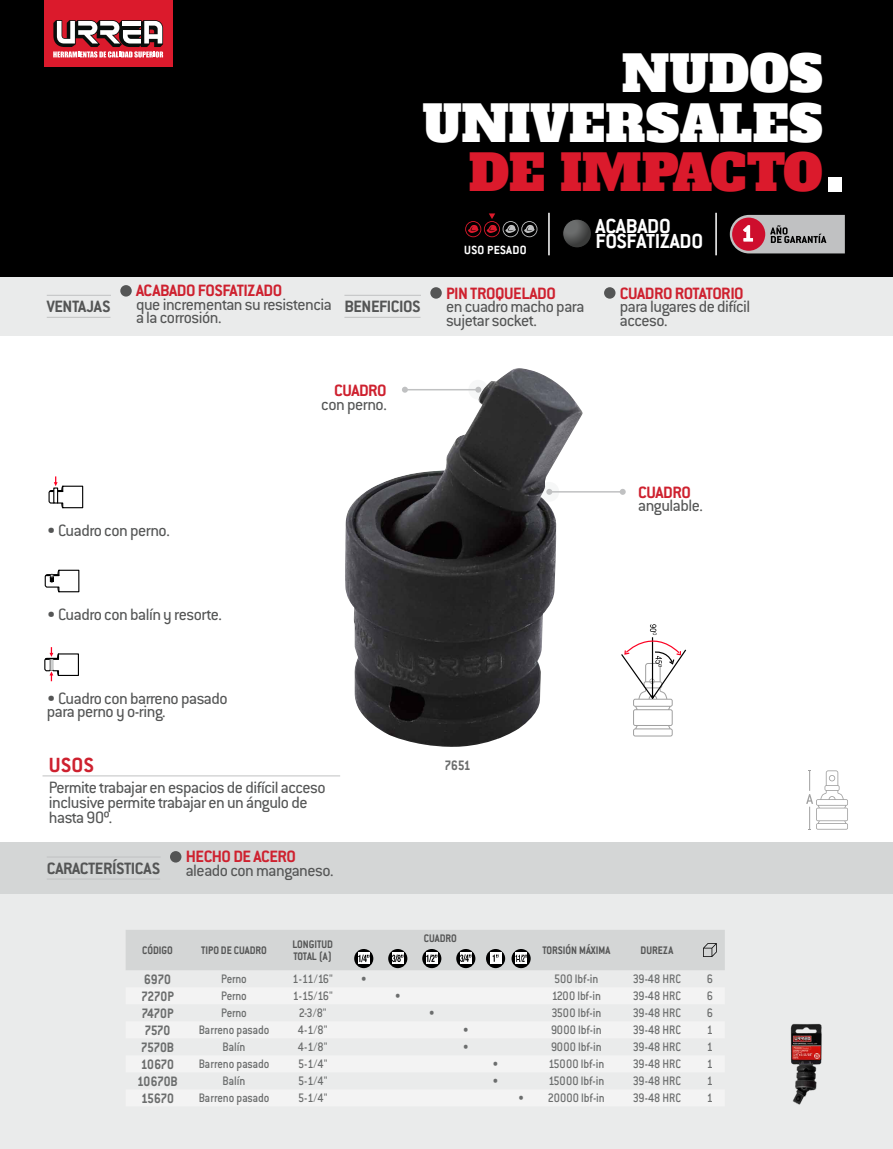
<style>
.page{position:relative;width:893px;height:1149px;background:#fff}
.page>*{position:absolute;margin:0;border:0;box-sizing:border-box;transform-origin:0 0}
.t1{font:49.5px "Alfa Slab One";color:#fff}
.t2{font:49.5px "Alfa Slab One";letter-spacing:-.01em;color:#db1a2c}
.t3{font:700 22.5px "Conduit ITC Std";color:#ce212f}
.t4{font:700 22.35px "Conduit ITC";letter-spacing:-.01em;color:#fff}
.t5{font:18px/13.5px "Conduit ITC Std";letter-spacing:-.025em;color:#545555}
.t6{font:700 18px "Conduit ITC Std";letter-spacing:-.025em;color:#ce212f}
.t7{font:700 18px "Conduit ITC Std";letter-spacing:-.025em;color:#545555}
.t8{font:700 15px "Conduit ITC Std";letter-spacing:-.015em;color:#6b6d6d;scale:.9 1}
.t9{font:500 13.5px "Conduit ITC Std";letter-spacing:-.01em;color:#6b6d6d;scale:.9 1}
.t10{font:700 13.05px "Conduit ITC";letter-spacing:.02em;color:#fff}
.t11{font:700 12px/12px "Conduit ITC Std";color:#545555;scale:.9 1}
.s1{font-size:87px;color:#fff}
</style>
<div class="page">
<div style="left:0;top:872px;width:893px;height:276px;background:#eaebeb"></div>
<div style="left:0;top:276px;width:893px;height:60px;background:#eaebeb"></div>
<div style="left:0;top:0;width:893px;height:276px;background:#000"></div>
<div style="left:44px;top:0;width:128px;height:67px;background:#db1a2c"></div>
<svg style="left:53px;top:20px;width:110px;height:38px"></svg>
<div style="left:0;top:842px;width:893px;height:51px;background:#d4d6d6"></div>
<hr style="left:47px;top:856px;width:114px;height:1px;background:#c0c1c2">
<hr style="left:47px;top:878px;width:113px;height:1px;background:#c0c1c2">
<div style="left:170px;top:850px;width:11px;height:12px;background:#545555;border-radius:50%"></div>
<hr style="left:549px;top:491px;width:74px;height:1px;background:#c0c1c2">
<svg style="left:620px;top:489px;width:6px;height:5px"></svg>
<svg style="left:126px;top:930px;width:599px;height:39px;background:#cbcdcd"></svg>
<hr style="left:43px;top:775px;width:297px;height:1px;background:#c0c1c2">
<img style="left:345px;top:368px;width:238px;height:379px">
<hr style="left:548px;top:213px;width:2px;height:42px;background:#fff">
<hr style="left:715px;top:213px;width:2px;height:42px;background:#fff">
<svg style="left:465px;top:213px;width:72px;height:24px"></svg>
<svg style="left:563px;top:219px;width:28px;height:29px"></svg>
<svg style="left:730px;top:215px;width:114px;height:38px;background:#b08f95"></svg>
<img style="left:790px;top:1023px;width:32px;height:82px">
<hr style="left:47px;top:295px;width:64px;height:1px;background:#c0c1c2">
<hr style="left:47px;top:317px;width:63px;height:1px;background:#c0c1c2">
<hr style="left:344px;top:295px;width:77px;height:1px;background:#c0c1c2">
<hr style="left:344px;top:317px;width:76px;height:1px;background:#c0c1c2">
<div style="left:430px;top:287px;width:12px;height:11px;background:#545555;border-radius:50%"></div>
<div style="left:604px;top:287px;width:11px;height:11px;background:#545555;border-radius:50%"></div>
<div style="left:120px;top:285px;width:12px;height:11px;background:#545555;border-radius:50%"></div>
<svg style="left:806px;top:770px;width:42px;height:60px"></svg>
<svg style="left:44px;top:569px;width:36px;height:23px"></svg>
<svg style="left:44px;top:647px;width:35px;height:35px"></svg>
<svg style="left:48px;top:476px;width:36px;height:32px"></svg>
<svg style="left:53px;top:487px;width:5px;height:16px"></svg>
<svg style="left:621px;top:624px;width:66px;height:112px"></svg>
<h1 class="t1" style="left:622px;top:41px;width:202px">NUDOS</h1>
<h1 class="t1" style="left:422px;top:90px;width:402px">UNIVERSALES</h1>
<h1 class="t2" style="left:468px;top:140px;width:379px">DE IMPACTO<span class="s1">.</span></h1>
<p class="t6" style="left:136px;top:280px;width:148px">ACABADO FOSFATIZADO</p>
<p class="t5" style="left:136px;top:297px;width:197px">que incrementan su resistencia a la corrosión.</p>
<p class="t7" style="left:47px;top:295px;width:65px">VENTAJAS</p>
<p class="t7" style="left:344px;top:295px;width:78px">BENEFICIOS</p>
<p class="t6" style="left:334px;top:379px;width:54px">CUADRO</p>
<p class="t5" style="left:321px;top:396px;width:67px">con perno.</p>
<p class="t10" style="left:464px;top:243px;width:64px">USO PESADO</p>
<p class="t4" style="left:596px;top:212px;width:77px">ACABADO</p>
<p class="t4" style="left:596px;top:228px;width:109px">FOSFATIZADO</p>
<p class="t6" style="left:446px;top:282px;width:111px">PIN TROQUELADO</p>
<p class="t5" style="left:446px;top:299px;width:140px">en cuadro macho para sujetar socket.</p>
<p class="t6" style="left:620px;top:282px;width:125px">CUADRO ROTATORIO</p>
<p class="t5" style="left:620px;top:299px;width:132px">para lugares de difícil acceso.</p>
<p class="t5" style="left:47px;top:523px;width:124px">• Cuadro con perno.</p>
<p class="t5" style="left:47px;top:607px;width:177px">• Cuadro con balín y resorte.</p>
<p class="t5" style="left:47px;top:690px;width:182px">• Cuadro con barreno pasado para perno y o-ring.</p>
<p class="t3" style="left:49px;top:751px;width:47px">USOS</p>
<p class="t5" style="left:49px;top:779px;width:278px;line-height:15px">Permite trabajar en espacios de difícil acceso inclusive permite trabajar en un ángulo de hasta 90º.</p>
<p class="t7" style="left:47px;top:857px;width:115px">CARACTERÍSTICAS</p>
<p class="t6" style="left:186px;top:845px;width:112px">HECHO DE ACERO</p>
<p class="t5" style="left:186px;top:862px;width:149px">aleado con manganeso.</p>
<p class="t8" style="left:445px;top:756px;width:30px">7651</p>
<p class="t6" style="left:638px;top:481px;width:54px">CUADRO</p>
<p class="t5" style="left:638px;top:498px;width:66px">angulable.</p>
<p class="t11" style="left:142px;top:943px;width:35px">CÓDIGO</p>
<p class="t11" style="left:201px;top:943px;width:74px">TIPO DE CUADRO</p>
<p class="t11" style="left:293px;top:937px;width:46px">LONGITUD<br>TOTAL (A)</p>
<p class="t11" style="left:424px;top:931px;width:38px">CUADRO</p>
<p class="t11" style="left:542px;top:943px;width:77px">TORSIÓN MÁXIMA</p>
<p class="t11" style="left:641px;top:943px;width:38px">DUREZA</p>
<p class="t8" style="left:144px;top:969px;width:31px">6970</p>
<p class="t9" style="left:221px;top:970px;width:30px">Perno</p>
<p class="t9" style="left:293px;top:970px;width:46px">1-11/16"</p>
<p class="t9" style="left:361px;top:970px;width:8px">•</p>
<p class="t9" style="left:554px;top:970px;width:51px">500 lbf-in</p>
<p class="t9" style="left:633px;top:970px;width:55px">39-48 HRC</p>
<p class="t9" style="left:707px;top:970px;width:8px">6</p>
<p class="t8" style="left:141px;top:986px;width:38px">7270P</p>
<p class="t9" style="left:221px;top:987px;width:30px">Perno</p>
<p class="t9" style="left:293px;top:987px;width:46px">1-15/16"</p>
<p class="t9" style="left:395px;top:987px;width:8px">•</p>
<p class="t9" style="left:552px;top:987px;width:56px">1200 lbf-in</p>
<p class="t9" style="left:633px;top:987px;width:55px">39-48 HRC</p>
<p class="t9" style="left:707px;top:987px;width:8px">6</p>
<p class="t8" style="left:141px;top:1003px;width:37px">7470P</p>
<p class="t9" style="left:221px;top:1004px;width:30px">Perno</p>
<p class="t9" style="left:299px;top:1004px;width:32px">2-3/8"</p>
<p class="t9" style="left:429px;top:1004px;width:8px">•</p>
<p class="t9" style="left:551px;top:1004px;width:57px">3500 lbf-in</p>
<p class="t9" style="left:633px;top:1004px;width:55px">39-48 HRC</p>
<p class="t9" style="left:707px;top:1004px;width:8px">6</p>
<p class="t8" style="left:145px;top:1020px;width:30px">7570</p>
<p class="t9" style="left:199px;top:1021px;width:80px">Barreno pasado</p>
<p class="t9" style="left:298px;top:1021px;width:34px">4-1/8"</p>
<p class="t9" style="left:463px;top:1021px;width:8px">•</p>
<p class="t9" style="left:551px;top:1021px;width:58px">9000 lbf-in</p>
<p class="t9" style="left:633px;top:1021px;width:55px">39-48 HRC</p>
<p class="t9" style="left:707px;top:1021px;width:8px">1</p>
<p class="t8" style="left:141px;top:1037px;width:38px">7570B</p>
<p class="t9" style="left:223px;top:1038px;width:27px">Balín</p>
<p class="t9" style="left:298px;top:1038px;width:34px">4-1/8"</p>
<p class="t9" style="left:463px;top:1038px;width:8px">•</p>
<p class="t9" style="left:551px;top:1038px;width:58px">9000 lbf-in</p>
<p class="t9" style="left:633px;top:1038px;width:55px">39-48 HRC</p>
<p class="t9" style="left:707px;top:1038px;width:8px">1</p>
<p class="t8" style="left:141px;top:1054px;width:38px">10670</p>
<p class="t9" style="left:199px;top:1055px;width:80px">Barreno pasado</p>
<p class="t9" style="left:298px;top:1055px;width:34px">5-1/4"</p>
<p class="t9" style="left:493px;top:1055px;width:8px">•</p>
<p class="t9" style="left:548px;top:1055px;width:64px">15000 lbf-in</p>
<p class="t9" style="left:633px;top:1055px;width:55px">39-48 HRC</p>
<p class="t9" style="left:707px;top:1055px;width:8px">1</p>
<p class="t8" style="left:137px;top:1071px;width:46px">10670B</p>
<p class="t9" style="left:223px;top:1072px;width:27px">Balín</p>
<p class="t9" style="left:298px;top:1072px;width:34px">5-1/4"</p>
<p class="t9" style="left:493px;top:1072px;width:8px">•</p>
<p class="t9" style="left:548px;top:1072px;width:64px">15000 lbf-in</p>
<p class="t9" style="left:633px;top:1072px;width:55px">39-48 HRC</p>
<p class="t9" style="left:707px;top:1072px;width:8px">1</p>
<p class="t8" style="left:141px;top:1088px;width:38px">15670</p>
<p class="t9" style="left:199px;top:1089px;width:80px">Barreno pasado</p>
<p class="t9" style="left:298px;top:1089px;width:34px">5-1/4"</p>
<p class="t9" style="left:518px;top:1089px;width:98px">• 20000 lbf-in</p>
<p class="t9" style="left:633px;top:1089px;width:55px">39-48 HRC</p>
<p class="t9" style="left:707px;top:1089px;width:8px">1</p>
</div>
